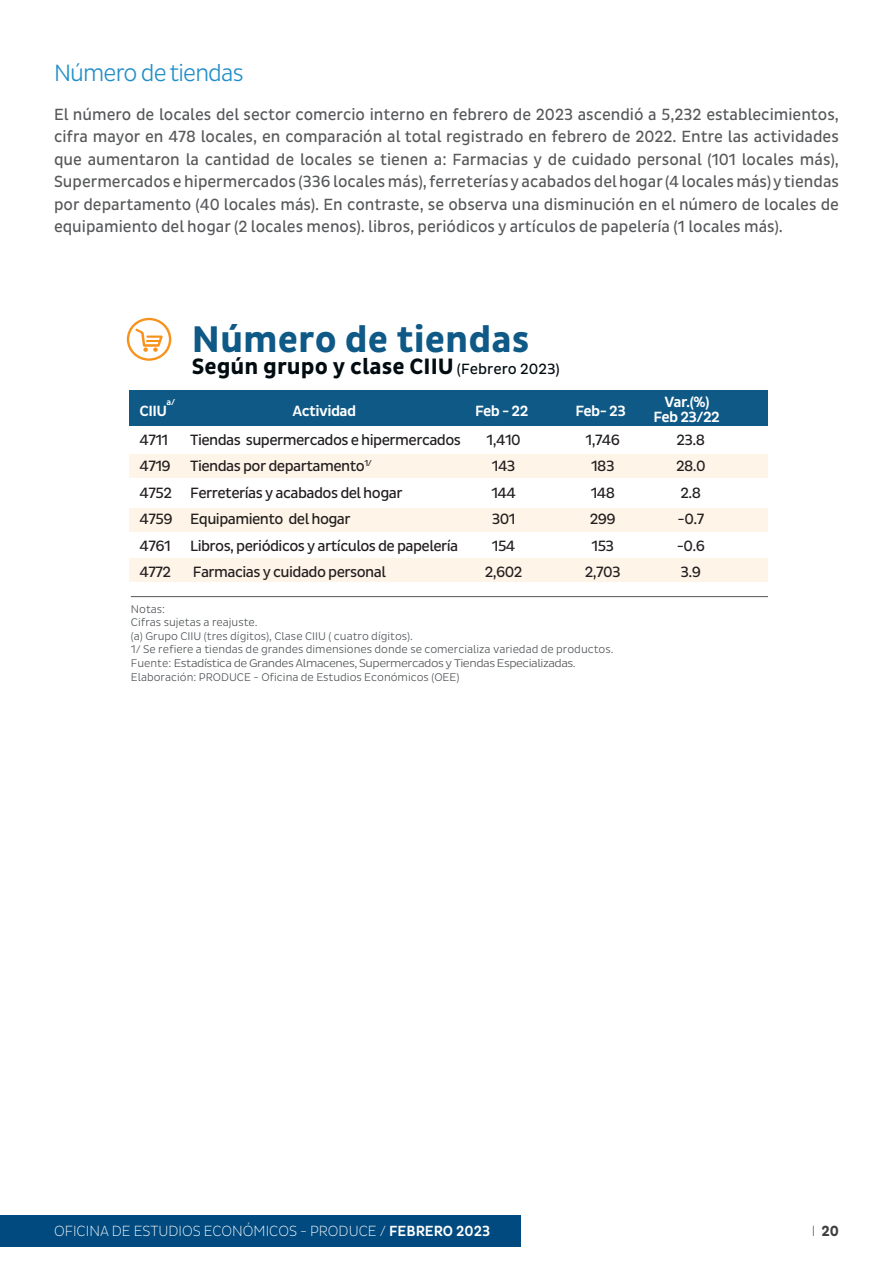
<style>
.page{position:relative;width:893px;height:1263px;background:#fff}
.page>*{position:absolute;margin:0;border:0;box-sizing:border-box;transform-origin:0 0}
.t1{font:700 37.8px "Pluto Sans Cond";color:#0f5987;scale:1.04 1}
.t2{font:300 24px "Pluto Sans Cond";letter-spacing:-.035em;color:#228ec8}
.t3{font:700 22.65px "Pluto Sans Cond";color:#020c10;scale:1.04 1}
.t4{font:16.5px/22.5px "Pluto Sans Cond";color:#57585a;text-align:justify}
.t5{font:15.15px/26.4px "Pluto Sans Cond";letter-spacing:-.035em;color:#231f20}
.t6{font:500 15.15px/15.1px "Pluto Sans Cond";letter-spacing:-.035em;color:#fff;text-align:center;scale:1.04 1}
.t7{font:300 15px "Pluto Sans Cond Ex";color:#fff}
.t8{font:700 15px "Pluto Sans Cond";color:#3e3e3f}
.t9{font:300 11.4px/13.6px "Pluto Sans Cond";color:#505457;scale:1.04 1}
.t10{font:500 8.85px "Pluto Sans Cond";color:#fff;scale:1.04 1}
.s1{font-weight:400;font-size:15.15px}
.s2{font-family:"Pluto Sans Cond";font-weight:500}
.s3{font-family:"Pluto Sans Cond Ex";font-weight:300}
</style>
<div class="page">
<div style="left:0;top:1215px;width:520px;height:32px;background:#004a7f"></div>
<hr style="left:892px;top:1215px;width:1px;height:32px;background:#004a7f">
<hr style="left:131px;top:596px;width:637px;height:1px;background:#505457">
<div style="left:127px;top:318px;width:44px;height:43px;border:2px solid #f7931d;border-radius:50%"></div>
<svg style="left:135px;top:328px;width:28px;height:24px"></svg>
<div style="left:129px;top:390px;width:639px;height:36px;background:#0f5987"></div>
<div style="left:129px;top:454px;width:639px;height:24px;background:#fef4e8"></div>
<div style="left:129px;top:508px;width:639px;height:23px;background:#fef4e8"></div>
<div style="left:129px;top:559px;width:639px;height:23px;background:#fef4e8"></div>
<p class="t2" style="left:54px;top:59px;width:191px">Número de tiendas</p>
<p class="t4" style="left:54px;top:103px;width:786px">El número de locales del sector comercio interno en febrero de 2023 ascendió a 5,232 establecimientos, cifra mayor en 478 locales, en comparación al total registrado en febrero de 2022. Entre las actividades que aumentaron la cantidad de locales se tienen a: Farmacias y de cuidado personal (101 locales más), Supermercados e hipermercados (336 locales más), ferreterías y acabados del hogar (4 locales más) y tiendas por departamento (40 locales más). En contraste, se observa una disminución en el número de locales de equipamiento del hogar (2 locales menos). libros, periódicos y artículos de papelería (1 locales más).</p>
<p class="t1" style="left:192px;top:317px;width:326px">Número de tiendas</p>
<p class="t3" style="left:192px;top:354px;width:355px">Según grupo y clase CIIU <span class="s1">(Febrero 2023)</span></p>
<p class="t10" style="left:167px;top:397px;width:10px">a/</p>
<p class="t6" style="left:140px;top:403px;width:28px">CIIU</p>
<p class="t6" style="left:293px;top:403px;width:63px">Actividad</p>
<p class="t6" style="left:475px;top:403px;width:53px">Feb - 22</p>
<p class="t6" style="left:575px;top:403px;width:50px">Feb- 23</p>
<p class="t6" style="left:653px;top:394px;width:65px">Var.(%)<br>Feb 23/22</p>
<p class="t5" style="left:140px;top:427px;width:35px">4711<br>4719<br>4752<br>4759<br>4761<br>4772</p>
<p class="t5" style="left:190px;top:427px;width:272px">Tiendas supermercados e hipermercados Tiendas por departamento<sup>1/<br></sup>Ferreterías y acabados del hogar Equipamiento del hogar<br>Libros, periódicos y artículos de papelería Farmacias y cuidado personal</p>
<p class="t5" style="left:485px;top:427px;width:39px;text-align:center">1,410<br>143<br>144<br>301<br>154<br>2,602</p>
<p class="t5" style="left:585px;top:427px;width:37px;text-align:center">1,746<br>183<br>148<br>299<br>153<br>2,703</p>
<p class="t5" style="left:676px;top:427px;width:31px">23.8<br>28.0<br>2.8 -0.7 -0.6<br>3.9</p>
<p class="t9" style="left:131px;top:602px;width:466px">Notas:<br>Cifras sujetas a reajuste.<br>(a) Grupo CIIU (tres dígitos), Clase CIIU ( cuatro dígitos).<br>1/ Se refiere a tiendas de grandes dimensiones donde se comercializa variedad de productos.<br>Fuente: Estadística de Grandes Almacenes, Supermercados y Tiendas Especializadas.<br>Elaboración: PRODUCE - Oficina de Estudios Económicos (OEE)</p>
<p class="t7" style="left:54px;top:1222px;width:438px">OFICINA DE ESTUDIOS ECONÓMICOS - PRODUCE / <span class="s2">FEBRERO 2023</span></p>
<p class="t8" style="left:812px;top:1222px;width:29px"><span class="s3">I</span> 20</p>
</div>
